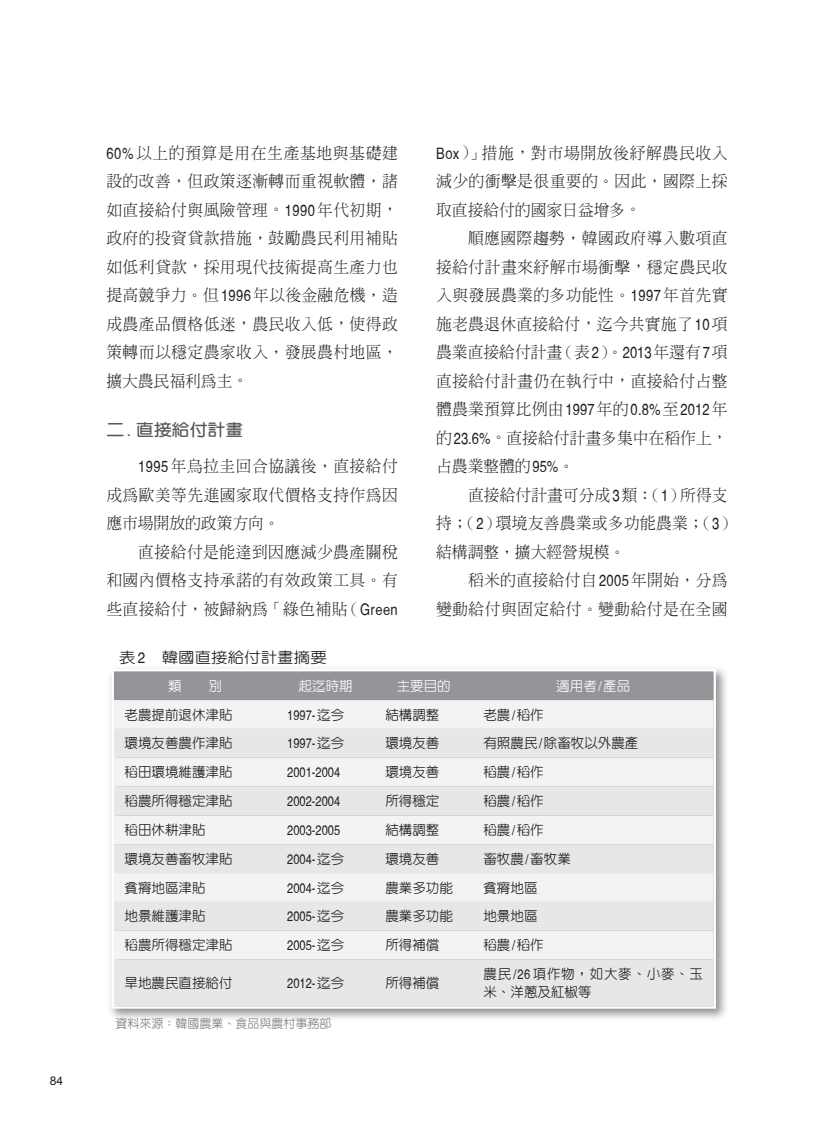
<style>
.page{position:relative;width:834px;height:1132px;background:#fff}
.page>*{position:absolute;margin:0;border:0;box-sizing:border-box;transform-origin:0 0}
.t1{font:700 16.5px "AR Yuan B5";color:#57585a;scale:1.08 1}
.t2{font:300 15.75px/28.5px "AR Ming B5";letter-spacing:.03em;color:#231f20;text-align:justify}
.t3{font:300 15.75px/28.5px "AR Ming B5";letter-spacing:.005em;color:#231f20}
.t4{font:500 14.85px "AR Yuan B5";color:#231f20;scale:1.11 1}
.t5{font:500 13.5px "AR Yuan B5";color:#231f20}
.t6{font:condensed 13.5px "Helvetica";color:#231f20}
.t7{font:500 13.5px/18px "AR Yuan B5";letter-spacing:.055em;color:#231f20}
.t8{font:500 13.5px "AR Yuan B5";color:#fff}
.t9{font:500 12px "AR Yuan B5";color:#808285}
.t10{font:12px "Arial";color:#231f20}
.s1{font-family:"Helvetica";font-weight:400;font-stretch:condensed}
.s2{font-family:"DF Ming Std W3";font-weight:400}
.s3{font-family:"Arial";font-weight:400;font-size:18.15px}
.s4{font-family:"AR Yuan B5";font-weight:500;font-stretch:normal}
</style>
<div class="page">
<div style="left:107px;top:664px;width:622px;height:358px;background:#231f20;opacity:.5"></div>
<div style="left:115px;top:671px;width:597px;height:28px;background:#939598"></div>
<div style="left:115px;top:699px;width:597px;height:29px;background:#f2f3f4"></div>
<svg style="left:115px;top:728px;width:597px;height:277px;fill:#e6e7e9"></svg>
<div style="left:112px;top:668px;width:603px;height:340px;border:2px solid #fff"></div>
<p class="t10" style="left:50px;top:1072px;width:15px">84</p>
<p class="t2" style="left:106px;top:138px;width:293px"><span class="s1">60%</span>以上的預算是用在生產基地與基礎建設的改善<span class="s2">，</span>但政策逐漸轉而重視軟體<span class="s2">，</span>諸如直接給付與風險管理<span class="s2">。</span><span class="s1">1990</span>年代初期<span class="s2">，</span>政府的投資貸款措施<span class="s2">，</span>鼓勵農民利用補貼如低利貸款<span class="s2">，</span>採用現代技術提高生產力也提高競爭力<span class="s2">。</span>但<span class="s1">1996</span>年以後金融危機<span class="s2">，</span>造成農產品價格低迷<span class="s2">，</span>農民收入低<span class="s2">，</span>使得政策轉而以穩定農家收入<span class="s2">，</span>發展農村地區<span class="s2">，</span>擴大農民福利為主<span class="s2">。</span></p>
<p class="t1" style="left:106px;top:421px;width:128px">二<span class="s3">.</span> 直接給付計畫</p>
<p class="t2" style="left:106px;top:452px;width:293px;text-indent:32px"><span class="s1">1995</span>年烏拉圭回合協議後<span class="s2">，</span>直接給付成為歐美等先進國家取代價格支持作為因應市場開放的政策方向<span class="s2">。</span></p>
<p class="t2" style="left:106px;top:537px;width:293px;text-indent:32px">直接給付是能達到因應減少農產關稅和國內價格支持承諾的有效政策工具<span class="s2">。</span>有些直接給付<span class="s2">，</span>被歸納為<span class="s2">「</span>綠色補貼<span class="s2">（</span><span class="s1">Green</span></p>
<p class="t4" style="left:119px;top:649px;width:188px">表<span class="s1">2</span> 韓國直接給付計畫摘要</p>
<p class="t2" style="left:436px;top:138px;width:293px"><span class="s1">Box</span><span class="s2">）」</span>措施<span class="s2">，</span>對市場開放後紓解農民收入減少的衝擊是很重要的<span class="s2">。</span>因此<span class="s2">，</span>國際上採取直接給付的國家日益增多<span class="s2">。</span></p>
<p class="t2" style="left:436px;top:224px;width:293px;text-indent:32px">順應國際趨勢<span class="s2">，</span>韓國政府導入數項直接給付計畫來紓解市場衝擊<span class="s2">，</span>穩定農民收入與發展農業的多功能性<span class="s2">。</span><span class="s1">1997</span>年首先實施老農退休直接給付<span class="s2">，</span>迄今共實施了<span class="s1">10</span>項農業直接給付計畫<span class="s2">（</span>表<span class="s1">2</span><span class="s2">）。</span><span class="s1">2013</span>年還有<span class="s1">7</span>項直接給付計畫仍在執行中<span class="s2">，</span>直接給付占整體農業預算比例由<span class="s1">1997</span>年的<span class="s1">0.8%</span>至<span class="s1">2012</span>年的<span class="s1">23.6%</span><span class="s2">。</span>直接給付計畫多集中在稻作上<span class="s2">，</span>占農業整體的<span class="s1">95%</span><span class="s2">。</span></p>
<p class="t3" style="left:436px;top:480px;width:301px;text-indent:32px">直接給付計畫可分成<span class="s1">3</span>類<span class="s2">：（</span><span class="s1">1</span><span class="s2">）</span>所得支持<span class="s2">；（</span><span class="s1">2</span><span class="s2">）</span>環境友善農業或多功能農業<span class="s2">；（</span><span class="s1">3</span><span class="s2">）</span>結構調整<span class="s2">，</span>擴大經營規模<span class="s2">。</span></p>
<p class="t2" style="left:436px;top:566px;width:293px;text-align:right">稻米的直接給付自<span class="s1">2005</span>年開始<span class="s2">，</span>分為<br>變動給付與固定給付<span class="s2">。</span>變動給付是在全國</p>
<p class="t8" style="left:168px;top:678px;width:15px">類</p>
<p class="t8" style="left:209px;top:678px;width:15px">別</p>
<p class="t8" style="left:298px;top:678px;width:55px">起迄時期</p>
<p class="t8" style="left:396px;top:678px;width:55px">主要目的</p>
<p class="t8" style="left:556px;top:678px;width:75px">適用者<span class="s1">/</span>產品</p>
<p class="t5" style="left:124px;top:707px;width:109px">老農提前退休津貼</p>
<p class="t6" style="left:287px;top:706px;width:58px">1997-<span class="s4">迄今</span></p>
<p class="t5" style="left:385px;top:707px;width:55px">結構調整</p>
<p class="t5" style="left:483px;top:707px;width:62px">老農<span class="s1">/</span>稻作</p>
<p class="t5" style="left:124px;top:736px;width:109px">環境友善農作津貼</p>
<p class="t6" style="left:287px;top:735px;width:58px">1997-<span class="s4">迄今</span></p>
<p class="t5" style="left:385px;top:736px;width:55px">環境友善</p>
<p class="t5" style="left:483px;top:736px;width:156px">有照農民<span class="s1">/</span>除畜牧以外農產</p>
<p class="t5" style="left:124px;top:765px;width:109px">稻田環境維護津貼</p>
<p class="t6" style="left:287px;top:764px;width:54px">2001-2004</p>
<p class="t5" style="left:385px;top:765px;width:55px">環境友善</p>
<p class="t5" style="left:483px;top:765px;width:62px">稻農<span class="s1">/</span>稻作</p>
<p class="t5" style="left:124px;top:794px;width:109px">稻農所得穩定津貼</p>
<p class="t6" style="left:287px;top:793px;width:54px">2002-2004</p>
<p class="t5" style="left:385px;top:794px;width:55px">所得穩定</p>
<p class="t5" style="left:483px;top:794px;width:62px">稻農<span class="s1">/</span>稻作</p>
<p class="t5" style="left:124px;top:822px;width:83px">稻田休耕津貼</p>
<p class="t6" style="left:287px;top:822px;width:54px">2003-2005</p>
<p class="t5" style="left:385px;top:822px;width:55px">結構調整</p>
<p class="t5" style="left:483px;top:822px;width:62px">稻農<span class="s1">/</span>稻作</p>
<p class="t5" style="left:124px;top:851px;width:110px">環境友善畜牧津貼</p>
<p class="t6" style="left:287px;top:850px;width:58px">2004-<span class="s4">迄今</span></p>
<p class="t5" style="left:385px;top:851px;width:55px">環境友善</p>
<p class="t5" style="left:483px;top:851px;width:89px">畜牧農<span class="s1">/</span>畜牧業</p>
<p class="t5" style="left:124px;top:880px;width:82px">貧瘠地區津貼</p>
<p class="t6" style="left:287px;top:879px;width:58px">2004-<span class="s4">迄今</span></p>
<p class="t5" style="left:385px;top:880px;width:69px">農業多功能</p>
<p class="t5" style="left:483px;top:880px;width:55px">貧瘠地區</p>
<p class="t5" style="left:124px;top:909px;width:82px">地景維護津貼</p>
<p class="t6" style="left:287px;top:908px;width:58px">2005-<span class="s4">迄今</span></p>
<p class="t5" style="left:385px;top:909px;width:69px">農業多功能</p>
<p class="t5" style="left:483px;top:909px;width:55px">地景地區</p>
<p class="t5" style="left:124px;top:938px;width:110px">稻農所得穩定津貼</p>
<p class="t6" style="left:287px;top:937px;width:58px">2005-<span class="s4">迄今</span></p>
<p class="t5" style="left:385px;top:938px;width:55px">所得補償</p>
<p class="t5" style="left:483px;top:938px;width:62px">稻農<span class="s1">/</span>稻作</p>
<p class="t5" style="left:124px;top:975px;width:109px">旱地農民直接給付</p>
<p class="t6" style="left:287px;top:975px;width:58px">2012-<span class="s4">迄今</span></p>
<p class="t5" style="left:385px;top:975px;width:55px">所得補償</p>
<p class="t7" style="left:483px;top:964px;width:221px">農民 <span class="s1">/26</span> 項作物，如大麥、小麥、玉米、洋蔥及紅椒等</p>
<p class="t9" style="left:115px;top:1017px;width:217px">資料來源：韓國農業、食品與農村事務部</p>
</div>
